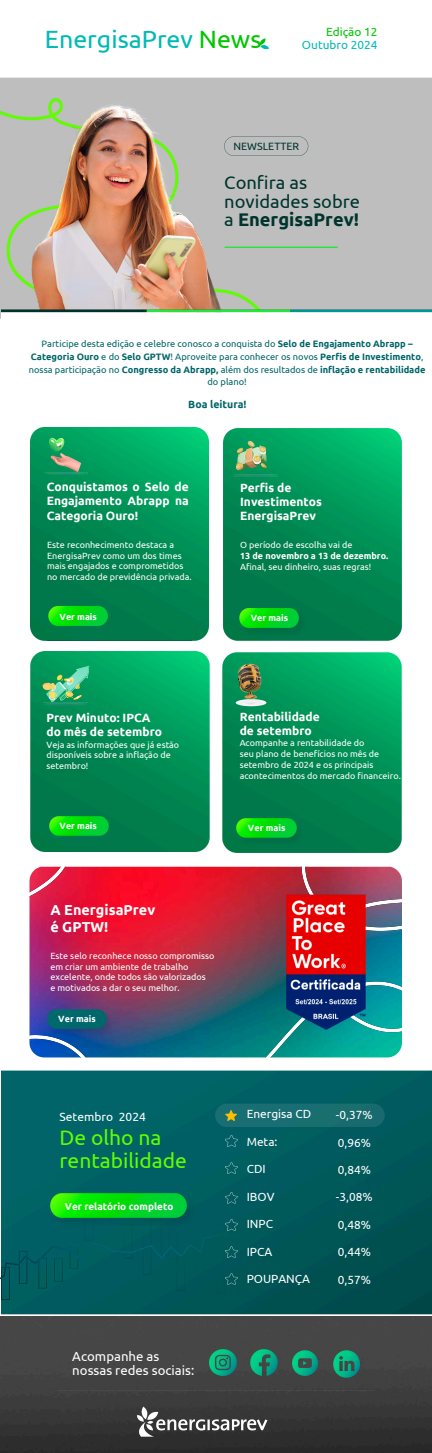
<style>
.page{position:relative;width:432px;height:1453px;background:#fff}
.page>*{position:absolute;margin:0;border:0;box-sizing:border-box;transform-origin:0 0}
.t1{font:24.96px "Ubuntu";color:#00bab4}
.t2{font:21px/23.8px "Ubuntu";color:#5fff00}
.t3{font:18.3px/18.2px "Ubuntu";color:#00342e}
.t4{font:700 14.4px/17.1px "Ubuntu";color:#fff}
.t5{font:13.2px/13.7px "Ubuntu";color:#fff}
.t6{font:700 12px/14.2px "Ubuntu";color:#fff}
.t7{font:12px "Ubuntu";color:#fff}
.t8{font:11.85px "Ubuntu";color:#fff}
.t9{font:11.85px/13px "Ubuntu";color:#00bab4;text-align:right}
.t10{font:10.59px "Ubuntu";letter-spacing:.005em;color:#00342e}
.t11{font:700 10.5px "Ubuntu";color:#006568}
.t12{font:700 9.9px "Ubuntu";color:#fff}
.t13{font:700 9.3px "Ubuntu";color:#006568}
.t14{font:9.3px "Ubuntu";color:#006568}
.t15{font:9px/10.8px "Ubuntu";color:#fff}
.t16{font:700 9px "Ubuntu";color:#fff}
.s1{color:#00c600}
.s2{font-weight:700}
.s3{font-weight:400}
</style>
<div class="page">
<img style="left:0;top:38px;width:432px;height:281px">
<img style="left:4px;top:87px;width:240px;height:222px">
<svg style="left:224px;top:136px;width:84px;height:20px;background:#b7b9b9"></svg>
<hr style="left:224px;top:247px;width:114px;height:1px;background:#24e73c">
<img style="left:2px;top:309px;width:430px;height:1006px">
<img style="left:0;top:1192px;width:431px;height:107px">
<div style="left:215px;top:1103px;width:170px;height:24px;background:#196e73;border-radius:12px"></div>
<img style="left:46px;top:1190px;width:153px;height:40px">
<img style="left:50px;top:1193px;width:137px;height:24px">
<svg style="left:226px;top:1162px;width:11px;height:11px"></svg>
<svg style="left:226px;top:1192px;width:11px;height:11px"></svg>
<svg style="left:226px;top:1219px;width:11px;height:11px"></svg>
<svg style="left:226px;top:1246px;width:11px;height:11px"></svg>
<svg style="left:226px;top:1274px;width:11px;height:11px"></svg>
<svg style="left:226px;top:1136px;width:11px;height:10px"></svg>
<svg style="left:226px;top:1110px;width:11px;height:10px"></svg>
<img style="left:0;top:1316px;width:432px;height:136px">
<img style="left:31px;top:428px;width:178px;height:213px">
<img style="left:210px;top:1349px;width:26px;height:22px">
<img style="left:251px;top:1349px;width:27px;height:26px">
<img style="left:292px;top:1350px;width:26px;height:26px">
<img style="left:57px;top:1389px;width:318px;height:1px">
<img style="left:333px;top:1350px;width:27px;height:27px">
<img style="left:223px;top:428px;width:179px;height:212px">
<img style="left:236px;top:605px;width:75px;height:35px">
<img style="left:2px;top:545px;width:12px;height:19px">
<img style="left:240px;top:608px;width:59px;height:19px">
<img style="left:234px;top:474px;width:44px;height:3px">
<img style="left:31px;top:651px;width:178px;height:200px">
<img style="left:223px;top:652px;width:178px;height:200px">
<img style="left:233px;top:815px;width:75px;height:35px">
<img style="left:237px;top:818px;width:59px;height:20px">
<img style="left:44px;top:703px;width:44px;height:2px">
<img style="left:60px;top:664px;width:30px;height:36px">
<img style="left:52px;top:666px;width:37px;height:7px">
<img style="left:50px;top:673px;width:39px;height:30px">
<img style="left:41px;top:682px;width:2px;height:9px">
<svg style="left:43px;top:674px;width:38px;height:26px"></svg>
<img style="left:234px;top:662px;width:33px;height:45px">
<img style="left:237px;top:663px;width:25px;height:36px">
<img style="left:44px;top:472px;width:44px;height:3px">
<img style="left:29px;top:867px;width:90px;height:190px">
<img style="left:29px;top:1035px;width:71px;height:22px">
<img style="left:29px;top:866px;width:41px;height:34px">
<img style="left:119px;top:866px;width:283px;height:191px">
<img style="left:276px;top:890px;width:96px;height:144px">
<img style="left:43px;top:1006px;width:75px;height:35px">
<img style="left:47px;top:1009px;width:60px;height:19px">
<svg style="left:235px;top:439px;width:33px;height:33px"></svg>
<img style="left:50px;top:454px;width:32px;height:19px">
<svg style="left:55px;top:453px;width:13px;height:13px"></svg>
<img style="left:48px;top:437px;width:18px;height:16px">
<img style="left:49px;top:816px;width:60px;height:19px">
<img style="left:49px;top:606px;width:59px;height:19px">
<img style="left:129px;top:1371px;width:148px;height:82px">
<p class="t1" style="left:45px;top:25px;width:218px">EnergisaPrev <span class="s1">News</span></p>
<p class="t9" style="left:302px;top:25px;width:77px"><span class="s1">Edição 12<br></span>Outubro 2024</p>
<p class="t10" style="left:233px;top:140px;width:67px">NEWSLETTER</p>
<p class="t3" style="left:224px;top:173px;width:137px">Confira as novidades sobre a <span class="s2">EnergisaPrev!</span></p>
<p class="t14" style="left:42px;top:338px;width:373px">Participe desta edição e celebre conosco a conquista do <span class="s2">Selo de Engajamento Abrapp –</span></p>
<p class="t13" style="left:31px;top:351px;width:394px">Categoria Ouro <span class="s3">e do</span> Selo GPTW<span class="s3">! Aproveite para conhecer os novos</span> Perfis de Investimento<span class="s3">,</span></p>
<p class="t13" style="left:29px;top:364px;width:398px"><span class="s3">nossa participação no</span> Congresso da Abrapp, <span class="s3">além dos resultados de</span> inflação e rentabilidade</p>
<p class="t14" style="left:207px;top:377px;width:41px">do plano!</p>
<p class="t11" style="left:188px;top:398px;width:60px">Boa leitura!</p>
<p class="t6" style="left:47px;top:480px;width:144px;text-align:justify">Conquistamos o Selo de Engajamento Abrapp na Categoria Ouro!</p>
<p class="t15" style="left:47px;top:539px;width:146px">Este reconhecimento destaca a<br>EnergisaPrev como um dos times mais engajados e comprometidos no mercado de previdência privada.</p>
<p class="t16" style="left:60px;top:612px;width:39px">Ver mais</p>
<p class="t6" style="left:240px;top:480px;width:83px">Perfis de<br>Investimentos<br>EnergisaPrev</p>
<p class="t15" style="left:240px;top:539px;width:150px">O período de escolha vai de<br><span class="s2">13 de novembro a 13 de dezembro.<br></span>Afinal, seu dinheiro, suas regras!</p>
<p class="t16" style="left:251px;top:613px;width:39px">Ver mais</p>
<p class="t6" style="left:46px;top:710px;width:117px">Prev Minuto: IPCA do mês de setembro</p>
<p class="t15" style="left:46px;top:739px;width:134px">Veja as informações que já estão disponíveis sobre a inflação de setembro!</p>
<p class="t16" style="left:60px;top:820px;width:39px">Ver mais</p>
<p class="t6" style="left:240px;top:709px;width:82px">Rentabilidade de setembro</p>
<h4 class="t15" style="left:240px;top:737px;width:163px">Acompanhe a rentabilidade do<br>seu plano de benefícios no mês de setembro de 2024 e os principais acontecimentos do mercado financeiro.</h4>
<p class="t16" style="left:248px;top:823px;width:39px">Ver mais</p>
<p class="t4" style="left:50px;top:900px;width:106px">A EnergisaPrev é GPTW!</p>
<p class="t15" style="left:50px;top:950px;width:165px">Este selo reconhece nosso compromisso em criar um ambiente de trabalho excelente, onde todos são valorizados<br>e motivados a dar o seu melhor.</p>
<h2 class="t16" style="left:58px;top:1014px;width:39px">Ver mais</h2>
<p class="t7" style="left:60px;top:1109px;width:88px">Setembro 2024</p>
<p class="t2" style="left:60px;top:1125px;width:129px">De olho na rentabilidade</p>
<p class="t12" style="left:65px;top:1200px;width:110px">Ver relatório completo</p>
<p class="t5" style="left:72px;top:1349px;width:124px">Acompanhe as nossas redes sociais:</p>
<p class="t8" style="left:247px;top:1107px;width:66px">Energisa CD</p>
<p class="t8" style="left:247px;top:1134px;width:32px">Meta:</p>
<p class="t8" style="left:247px;top:1162px;width:20px">CDI</p>
<p class="t8" style="left:247px;top:1189px;width:29px">IBOV</p>
<p class="t8" style="left:247px;top:1217px;width:28px">INPC</p>
<p class="t8" style="left:247px;top:1244px;width:27px">IPCA</p>
<p class="t8" style="left:247px;top:1272px;width:65px">POUPANÇA</p>
<p class="t8" style="left:336px;top:1108px;width:38px">-0,37%</p>
<p class="t8" style="left:338px;top:1135px;width:35px">0,96%</p>
<p class="t8" style="left:338px;top:1163px;width:35px">0,84%</p>
<p class="t8" style="left:336px;top:1190px;width:38px">-3,08%</p>
<p class="t8" style="left:338px;top:1217px;width:35px">0,48%</p>
<p class="t8" style="left:338px;top:1245px;width:35px">0,44%</p>
<p class="t8" style="left:338px;top:1272px;width:35px">0,57%</p>
</div>
